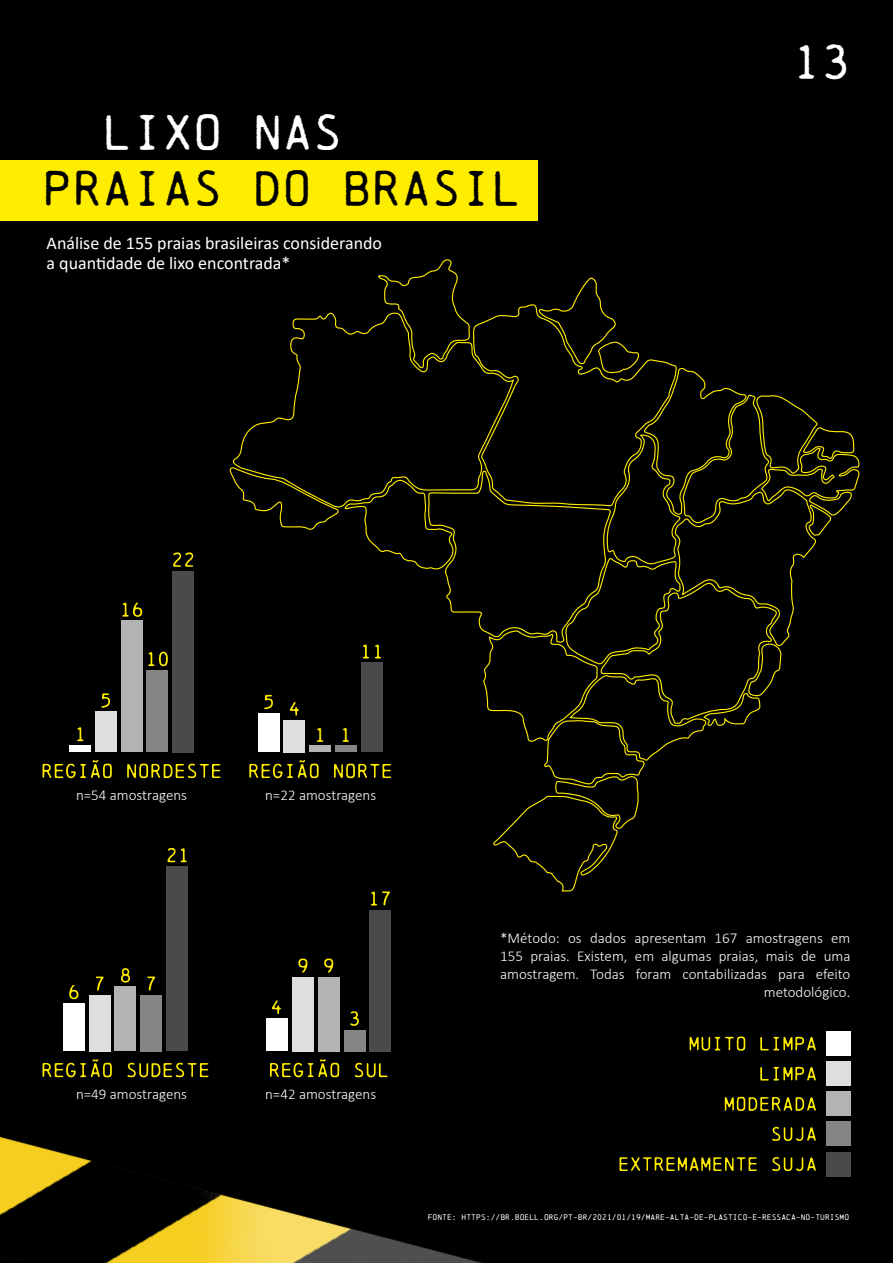
<style>
.page{position:relative;width:893px;height:1263px;background:#000}
.page>*{position:absolute;margin:0;border:0;box-sizing:border-box;transform-origin:0 0}
.t1{font:46.5px/55.8px "Chainprinter";color:#000}
.t2{font:45px "Chainprinter";color:#fff}
.t3{font:18.75px "Chainprinter";color:#ffed00}
.t4{font:18px/19.5px "Calibri";color:#fff}
.t5{font:300 15px/18px "Calibri";color:#fff;text-align:right}
.t6{font:7.5px "Chainprinter";color:#fff}
.s1{color:#fff}
</style>
<div class="page">
<div style="left:0;top:160px;width:537px;height:61px;background:#ffed00"></div>
<img style="left:0;top:1021px;width:483px;height:242px">
<svg style="left:229px;top:259px;width:631px;height:633px"></svg>
<svg style="left:689px;top:1036px;width:56px;height:15px"></svg>
<svg style="left:760px;top:1037px;width:56px;height:13px"></svg>
<svg style="left:760px;top:1067px;width:56px;height:13px"></svg>
<svg style="left:725px;top:1097px;width:91px;height:14px"></svg>
<svg style="left:772px;top:1127px;width:44px;height:14px"></svg>
<svg style="left:619px;top:1157px;width:138px;height:14px"></svg>
<svg style="left:772px;top:1157px;width:44px;height:14px"></svg>
<div style="left:826px;top:1031px;width:24px;height:25px;background:#fff"></div>
<div style="left:826px;top:1061px;width:24px;height:25px;background:#dedede"></div>
<div style="left:826px;top:1091px;width:24px;height:25px;background:#b3b3b3"></div>
<div style="left:826px;top:1121px;width:24px;height:25px;background:#858585"></div>
<div style="left:826px;top:1152px;width:24px;height:24px;background:#4a4a4a"></div>
<svg style="left:43px;top:760px;width:69px;height:18px"></svg>
<svg style="left:127px;top:764px;width:94px;height:14px"></svg>
<div style="left:69px;top:745px;width:22px;height:7px;background:#fff"></div>
<div style="left:147px;top:670px;width:21px;height:82px;background:#858585"></div>
<div style="left:172px;top:571px;width:22px;height:181px;background:#4a4a4a"></div>
<div style="left:95px;top:712px;width:21px;height:40px;background:#dedede"></div>
<div style="left:121px;top:621px;width:21px;height:131px;background:#b3b3b3"></div>
<svg style="left:77px;top:727px;width:6px;height:14px"></svg>
<svg style="left:101px;top:693px;width:9px;height:15px"></svg>
<svg style="left:122px;top:602px;width:20px;height:15px"></svg>
<svg style="left:173px;top:552px;width:20px;height:15px"></svg>
<svg style="left:148px;top:652px;width:20px;height:14px"></svg>
<svg style="left:43px;top:1059px;width:69px;height:18px"></svg>
<svg style="left:127px;top:1063px;width:81px;height:14px"></svg>
<div style="left:63px;top:1003px;width:22px;height:48px;background:#fff"></div>
<div style="left:141px;top:995px;width:21px;height:56px;background:#858585"></div>
<div style="left:166px;top:866px;width:22px;height:185px;background:#4a4a4a"></div>
<div style="left:89px;top:995px;width:21px;height:56px;background:#dedede"></div>
<div style="left:115px;top:987px;width:21px;height:64px;background:#b3b3b3"></div>
<svg style="left:69px;top:985px;width:10px;height:14px"></svg>
<svg style="left:96px;top:976px;width:8px;height:14px"></svg>
<svg style="left:147px;top:976px;width:8px;height:14px"></svg>
<svg style="left:167px;top:848px;width:20px;height:14px"></svg>
<svg style="left:121px;top:968px;width:9px;height:15px"></svg>
<svg style="left:270px;top:1059px;width:69px;height:18px"></svg>
<svg style="left:355px;top:1063px;width:33px;height:14px"></svg>
<div style="left:266px;top:1018px;width:22px;height:33px;background:#fff"></div>
<div style="left:344px;top:1030px;width:21px;height:21px;background:#858585"></div>
<div style="left:370px;top:910px;width:21px;height:141px;background:#4a4a4a"></div>
<div style="left:292px;top:977px;width:22px;height:74px;background:#dedede"></div>
<div style="left:318px;top:977px;width:21px;height:74px;background:#b3b3b3"></div>
<svg style="left:272px;top:1000px;width:9px;height:14px"></svg>
<svg style="left:298px;top:958px;width:9px;height:15px"></svg>
<svg style="left:350px;top:1011px;width:9px;height:15px"></svg>
<svg style="left:371px;top:891px;width:19px;height:14px"></svg>
<svg style="left:324px;top:958px;width:9px;height:15px"></svg>
<svg style="left:249px;top:760px;width:70px;height:18px"></svg>
<svg style="left:334px;top:764px;width:57px;height:14px"></svg>
<div style="left:258px;top:713px;width:21px;height:39px;background:#fff"></div>
<div style="left:335px;top:745px;width:22px;height:7px;background:#858585"></div>
<div style="left:361px;top:663px;width:22px;height:89px;background:#4a4a4a"></div>
<div style="left:284px;top:720px;width:21px;height:32px;background:#dedede"></div>
<div style="left:309px;top:745px;width:22px;height:7px;background:#b3b3b3"></div>
<svg style="left:290px;top:702px;width:9px;height:13px"></svg>
<svg style="left:264px;top:695px;width:9px;height:14px"></svg>
<svg style="left:363px;top:644px;width:6px;height:14px"></svg>
<svg style="left:375px;top:644px;width:6px;height:14px"></svg>
<h1 class="t1" style="left:43px;top:104px;width:481px">O <span class="s1">LIXO NAS<br></span>PRAIAS DO BRASIL</h1>
<p class="t4" style="left:47px;top:233px;width:337px">Análise de 155 praias brasileiras considerando a quantidade de lixo encontrada*</p>
<p class="t5" style="left:76px;top:786px;width:113px">n=54 amostragens</p>
<p class="t3" style="left:314px;top:723px;width:39px">1 1</p>
<p class="t5" style="left:265px;top:786px;width:113px">n=22 amostragens</p>
<h2 class="t2" style="left:792px;top:34px;width:60px">13</h2>
<p class="t5" style="left:76px;top:1085px;width:113px">n=49 amostragens</p>
<p class="t5" style="left:265px;top:1085px;width:113px">n=42 amostragens</p>
<p class="t5" style="left:500px;top:928px;width:352px">*Método: os dados apresentam 167 amostragens em 155 praias. Existem, em algumas praias, mais de uma amostragem. Todas foram contabilizadas para efeito metodológico.</p>
<p class="t6" style="left:428px;top:1213px;width:423px">FONTE: HTTPS://BR.BOELL.ORG/PT-BR/2021/01/19/MARE-ALTA-DE-PLASTICO-E-RESSACA-NO-TURISMO</p>
</div>
